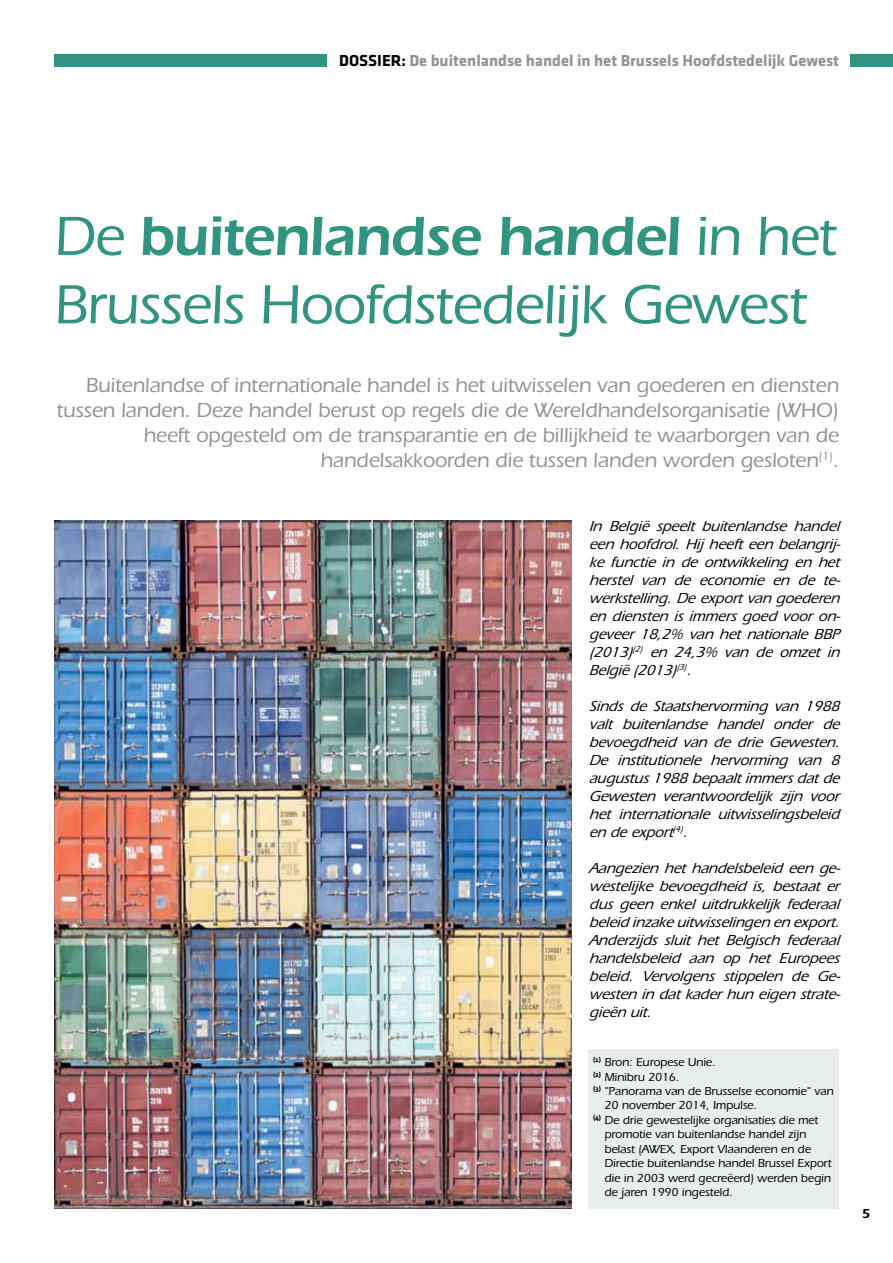
<style>
.page{position:relative;width:893px;height:1263px;background:#fff}
.page>*{position:absolute;margin:0;border:0;box-sizing:border-box;transform-origin:0 0}
.t1{font:500 57px/68.4px "ITC Eras Std";letter-spacing:-.02em;color:#309480}
.t2{font:500 21px/25.2px "ITC Eras Std";letter-spacing:-.01em;color:#979190;text-align:right}
.t3{font:16.5px "Klavika Bold Bold OSTF";color:#979190}
.t4{font:italic 500 15px/18px "ITC Eras Std";letter-spacing:-.01em;color:#000;text-align:justify}
.t5{font:600 13.5px "ITC Eras Std";color:#000}
.t6{font:500 12px "ITC Eras Std";letter-spacing:-.01em;color:#000}
.s1{color:#000}
.s2{font-weight:600}
</style>
<div class="page">
<div style="left:850px;top:54px;width:43px;height:13px;background:#309480"></div>
<div style="left:54px;top:54px;width:273px;height:13px;background:#309480"></div>
<img style="left:54px;top:521px;width:518px;height:688px">
<div style="left:589px;top:1049px;width:250px;height:160px;background:#e8eeeb"></div>
<p class="t3" style="left:339px;top:51px;width:501px"><span class="s1">DOSSIER:</span> De buitenlandse handel in het Brussels Hoofdstedelijk Gewest</p>
<h1 class="t1" style="left:54px;top:202px;width:784px">De <span class="s2">buitenlandse handel</span> in het<br>Brussels Hoofdstedelijk Gewest</h1>
<p class="t2" style="left:57px;top:372px;width:784px">Buitenlandse of internationale handel is het uitwisselen van goederen en diensten tussen landen. Deze handel berust op regels die de Wereldhandelsorganisatie (WHO) heeft opgesteld om de transparantie en de billijkheid te waarborgen van de handelsakkoorden die tussen landen worden gesloten<sup>(1)</sup>.</p>
<p class="t4" style="left:589px;top:517px;width:256px">In België speelt buitenlandse handel een hoofdrol. Hij heeft een belangrij&shy;ke functie in de ontwikkeling en het herstel van de economie en de te&shy;werkstelling.Deexportvan goederen en diensten is immers goed voor on&shy;geveer 18,2% van het nationale BBP (2013)<sup>(2)</sup> en 24,3% van de omzet in België(2013)<sup>(3)</sup>.</p>
<p class="t4" style="left:589px;top:697px;width:256px">Sinds de Staatshervorming van 1988 valt buitenlandse handel onder de bevoegdheid van de drie Gewesten.<br>De institutionele hervorming van 8 augustus1988bepaaltimmersdatde Gewesten verantwoordelijk zijn voor het internationale uitwisselingsbeleid en deexport<sup>(4)</sup>.</p>
<p class="t4" style="left:589px;top:859px;width:256px">Aangezien het handelsbeleid een ge&shy;westelijke bevoegdheid is, bestaat er dus geen enkel uitdrukkelijk federaal beleid inzakeuitwisselingen en export.<br>Anderzijds sluit het Belgisch federaal handelsbeleid aan op het Europees beleid. Vervolgens stippelen de Ge&shy;westen in datkaderhun eigen strate&shy;gieën uit.</p>
<p class="t6" style="left:593px;top:1055px;width:124px"><sup>(1)</sup> Bron: Europese Unie.</p>
<p class="t6" style="left:593px;top:1070px;width:88px"><sup>(2)</sup> Minibru 2016.</p>
<p class="t6" style="left:593px;top:1084px;width:242px"><sup>(3)</sup> "Panorama van de Brusselse economie" van</p>
<p class="t6" style="left:604px;top:1099px;width:154px">20 november 2014, Impulse.</p>
<p class="t6" style="left:593px;top:1113px;width:227px"><sup>(4)</sup> De drie gewestelijke organisaties die met</p>
<p class="t6" style="left:604px;top:1127px;width:203px">promotie van buitenlandse handel zijn</p>
<p class="t6" style="left:604px;top:1142px;width:208px">belast (AWEX, Export Vlaanderen en de</p>
<p class="t6" style="left:604px;top:1156px;width:229px">Directie buitenlandse handel Brussel Export</p>
<p class="t6" style="left:604px;top:1171px;width:228px">die in 2003 werd gecreëerd) werden begin</p>
<p class="t6" style="left:604px;top:1185px;width:130px">de jaren 1990 ingesteld.</p>
<p class="t5" style="left:862px;top:1206px;width:10px">5</p>
</div>
